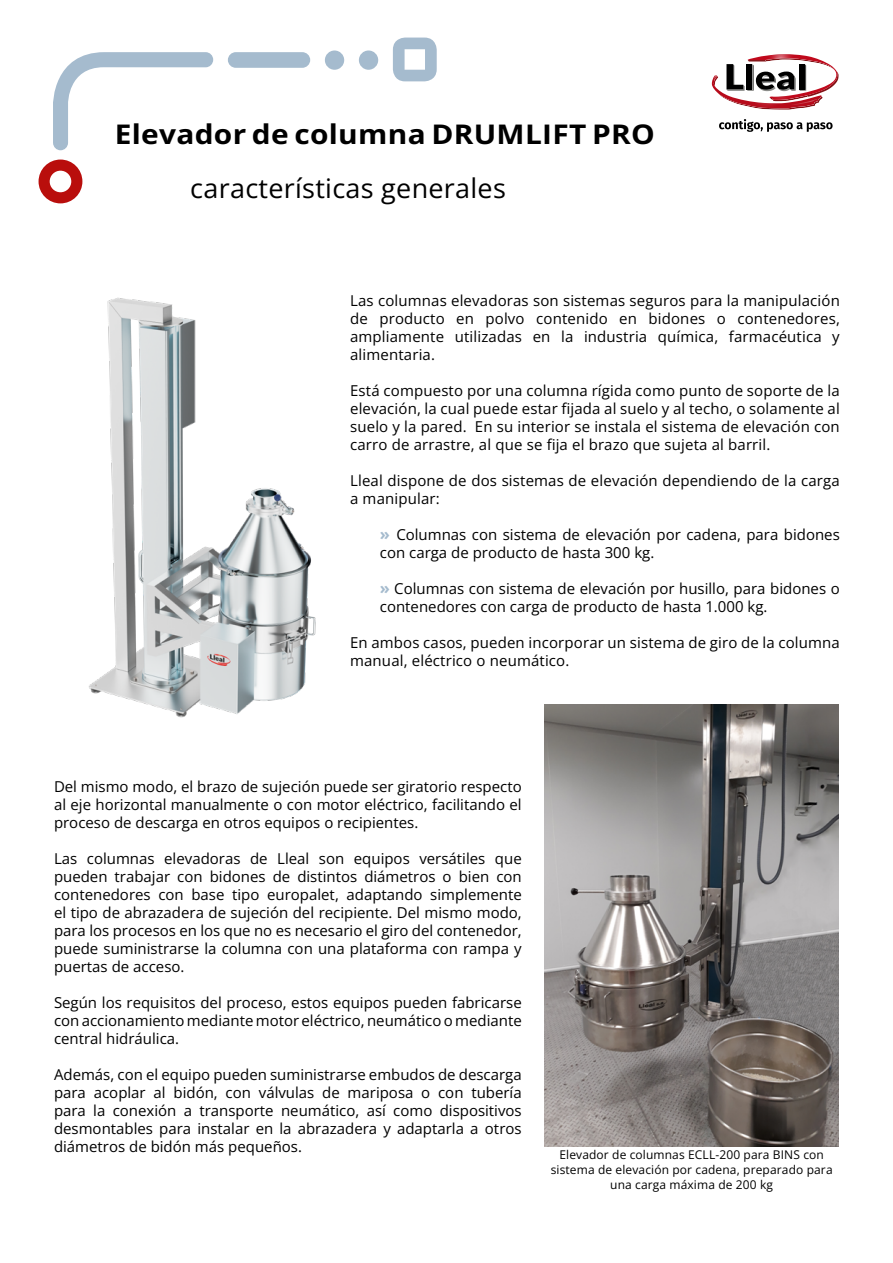
<style>
.page{position:relative;width:893px;height:1263px;background:#fff}
.page>*{position:absolute;margin:0;border:0;box-sizing:border-box;transform-origin:0 0}
.TEXT_GENERAL{font:700 27px "Open Sans";letter-spacing:.01em;color:#000;scale:1.1 1}
.TEXT_GENERAL-2{font:27px "Open Sans";letter-spacing:.01em;color:#000}
.text_general{font:15px/18px "Open Sans";letter-spacing:.01em;color:#000;text-align:justify}
.Lista{font:15px/18px "Open Sans";color:#000}
.TEXT_TAULES{font:12px/15px "Open Sans";letter-spacing:.01em;color:#000;text-align:center}
.s1{font-weight:700;font-size:16.5px;color:#a5bbce}
</style>
<div class="page">
<svg style="left:39px;top:160px;width:43px;height:43px"></svg>
<svg style="left:393px;top:38px;width:44px;height:43px"></svg>
<svg style="left:53px;top:52px;width:160px;height:98px"></svg>
<div style="left:228px;top:52px;width:82px;height:16px;background:#a5bbce;border-radius:8px"></div>
<div style="left:325px;top:50px;width:19px;height:20px;background:#a5bbce;border-radius:50%"></div>
<div style="left:359px;top:50px;width:19px;height:20px;background:#a5bbce;border-radius:50%"></div>
<svg style="left:719px;top:119px;width:114px;height:13px"></svg>
<svg style="left:712px;top:54px;width:126px;height:56px"></svg>
<img style="left:89px;top:297px;width:227px;height:421px">
<img style="left:544px;top:705px;width:294px;height:441px">
<p class="TEXT_GENERAL" style="left:115px;top:116px;width:492px">Elevador de columna DRUMLIFT PRO</p>
<p class="TEXT_GENERAL-2" style="left:190px;top:170px;width:317px">características generales</p>
<p class="text_general" style="left:350px;top:291px;width:491px">Las columnas elevadoras son sistemas seguros para la manipulación de producto en polvo contenido en bidones o contenedores, ampliamente utilizadas en la industria química, farmacéutica y alimentaria.</p>
<p class="text_general" style="left:350px;top:381px;width:491px">Está compuesto por una columna rígida como punto de soporte de la elevación, la cual puede estar fijada al suelo y al techo, o solamente al suelo y la pared. En su interior se instala el sistema de elevación con carro de arrastre, al que se fija el brazo que sujeta al barril.</p>
<p class="text_general" style="left:350px;top:471px;width:491px">Lleal dispone de dos sistemas de elevación dependiendo de la carga a manipular:</p>
<p class="Lista" style="left:380px;top:525px;width:461px"><span class="s1">»</span> Columnas con sistema de elevación por cadena, para bidones con carga de producto de hasta 300 kg.</p>
<p class="Lista" style="left:380px;top:579px;width:461px"><span class="s1">»</span> Columnas con sistema de elevación por husillo, para bidones o contenedores con carga de producto de hasta 1.000 kg.</p>
<p class="text_general" style="left:350px;top:633px;width:491px">En ambos casos, pueden incorporar un sistema de giro de la columna manual, eléctrico o neumático.</p>
<p class="text_general" style="left:54px;top:777px;width:469px">Del mismo modo, el brazo de sujeción puede ser giratorio respecto al eje horizontal manualmente o con motor eléctrico, facilitando el proceso de descarga en otros equipos o recipientes.</p>
<p class="text_general" style="left:54px;top:849px;width:469px">Las columnas elevadoras de Lleal son equipos versátiles que pueden trabajar con bidones de distintos diámetros o bien con contenedores con base tipo europalet, adaptando simplemente el tipo de abrazadera de sujeción del recipiente. Del mismo modo, para los procesos en los que no es necesario el giro del contenedor, puede suministrarse la columna con una plataforma con rampa y puertas de acceso.</p>
<p class="text_general" style="left:54px;top:993px;width:469px">Según los requisitos del proceso, estos equipos pueden fabricarse con accionamiento mediante motor eléctrico, neumático o mediante central hidráulica.</p>
<p class="text_general" style="left:54px;top:1065px;width:469px">Además, con el equipo pueden suministrarse embudos de descarga para acoplar al bidón, con válvulas de mariposa o con tubería para la conexión a transporte neumático, así como dispositivos desmontables para instalar en la abrazadera y adaptarla a otros diámetros de bidón más pequeños.</p>
<p class="TEXT_TAULES" style="left:551px;top:1147px;width:283px">Elevador de columnas ECLL-200 para BINS con sistema de elevación por cadena, preparado para una carga máxima de 200 kg</p>
</div>
